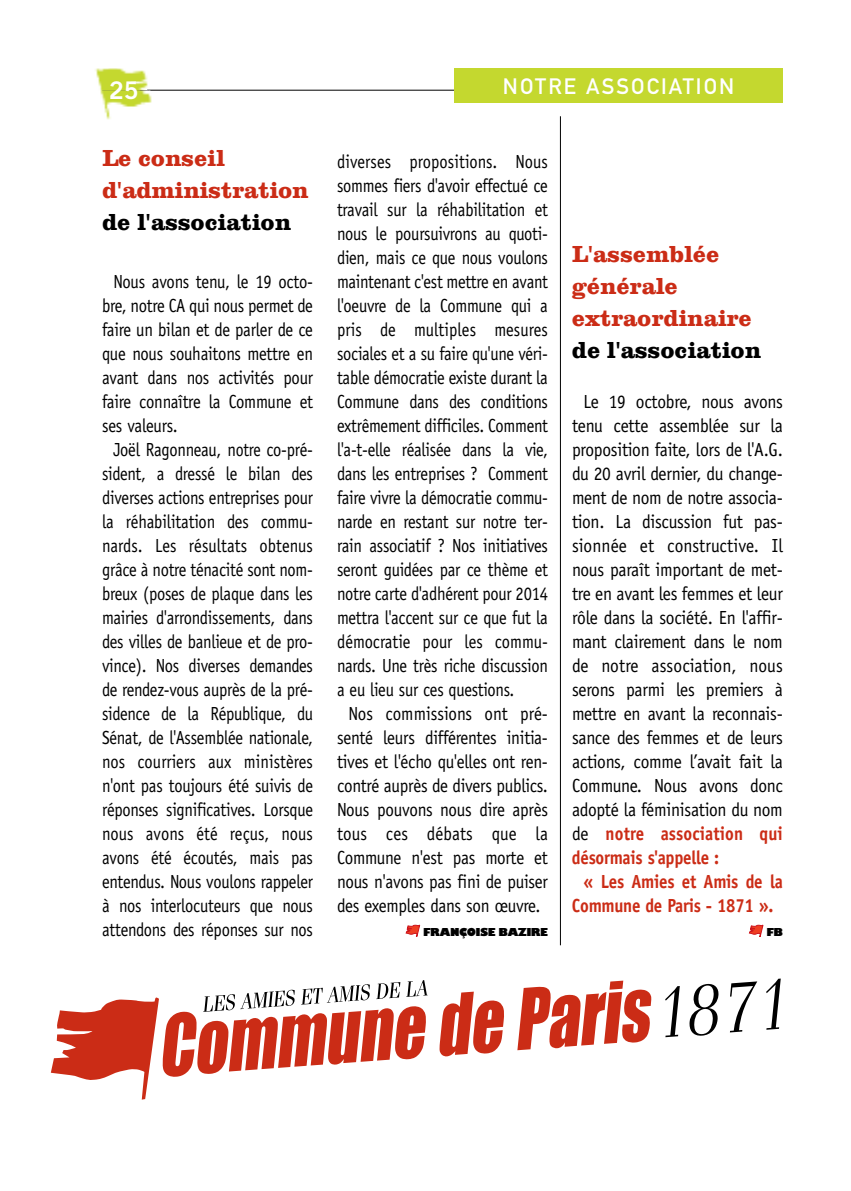
<style>
.page{position:relative;width:851px;height:1191px;background:#fff}
.page>*{position:absolute;margin:0;border:0;box-sizing:border-box;transform-origin:0 0}
.t1{font:24.4px "Trade Gothic Bold Two";color:#fff}
.t2{font:800 24px/32px "Clarendon LH";color:#cb2c16}
.t3{font:800 24px "Clarendon LH";color:#000}
.t4{font:22px "DIN Mittelschrift";letter-spacing:.095em;color:#fff}
.t5{font:19px "Officina Sans";letter-spacing:-.015em;color:#000;scale:.87 1}
.t6{font:19px "Officina Sans";letter-spacing:-.015em;color:#000;scale:.92 1}
.t7{font:19px "Officina Sans";letter-spacing:-.015em;color:#000;scale:.9 1}
.t8{font:19px "Officina Sans";letter-spacing:-.015em;color:#000;scale:.88 1}
.t9{font:19px "Officina Sans";letter-spacing:.005em;color:#000;scale:.87 1}
.t10{font:700 19px "Officina Sans";letter-spacing:-.015em;color:#cb2c16;scale:.89 1}
.t11{font:19px "Officina Sans";letter-spacing:.005em;color:#000;scale:.92 1}
.t12{font:700 19px "Officina Sans";letter-spacing:.005em;color:#cb2c16;scale:.89 1}
.t13{font:19px "Officina Sans";letter-spacing:.005em;color:#000;scale:.9 1}
.t14{font:800 12px "Chantilly UB";color:#000}
.s1{font-weight:400;color:#000}
</style>
<div class="page">
<hr style="left:102px;top:90px;width:680px;height:1px;background:#000">
<img style="left:95px;top:68px;width:58px;height:52px">
<img style="left:102px;top:90px;width:45px;height:1px">
<div style="left:454px;top:68px;width:328px;height:34px;background:#c4d82f"></div>
<svg style="left:406px;top:924px;width:14px;height:12px"></svg>
<svg style="left:749px;top:925px;width:14px;height:11px"></svg>
<svg style="left:665px;top:978px;width:115px;height:59px"></svg>
<svg style="left:51px;top:997px;width:108px;height:102px"></svg>
<svg style="left:162px;top:980px;width:489px;height:97px"></svg>
<hr style="left:560px;top:116px;width:1px;height:829px;background:#000">
<p class="t1" style="left:109px;top:82px;width:31px">25</p>
<p class="t4" style="left:503px;top:78px;width:233px">NOTRE ASSOCIATION</p>
<p class="t2" style="left:102px;top:142px;width:208px">Le conseil d'administration</p>
<p class="t3" style="left:102px;top:208px;width:190px">de l'association</p>
<p class="t8" style="left:113px;top:274px;width:228px">Nous avons tenu, le 19 octo-</p>
<p class="t8" style="left:102px;top:298px;width:241px">bre, notre CA qui nous permet de</p>
<p class="t8" style="left:102px;top:322px;width:241px">faire un bilan et de parler de ce</p>
<p class="t8" style="left:102px;top:346px;width:241px">que nous souhaitons mettre en</p>
<p class="t8" style="left:102px;top:370px;width:241px">avant dans nos activités pour</p>
<p class="t8" style="left:102px;top:394px;width:241px">faire connaître la Commune et</p>
<p class="t8" style="left:102px;top:418px;width:87px">ses valeurs.</p>
<p class="t5" style="left:113px;top:442px;width:231px">Joël Ragonneau, notre co-pré-</p>
<p class="t5" style="left:102px;top:466px;width:244px">sident, a dressé le bilan des</p>
<p class="t5" style="left:102px;top:490px;width:244px">diverses actions entreprises pour</p>
<p class="t5" style="left:102px;top:514px;width:244px">la réhabilitation des commu-</p>
<p class="t9" style="left:102px;top:538px;width:244px">nards. Les résultats obtenus</p>
<p class="t5" style="left:102px;top:562px;width:244px">grâce à notre ténacité sont nom-</p>
<p class="t5" style="left:102px;top:586px;width:244px">breux (poses de plaque dans les</p>
<p class="t5" style="left:102px;top:610px;width:244px">mairies d'arrondissements, dans</p>
<p class="t5" style="left:102px;top:634px;width:244px">des villes de banlieue et de pro-</p>
<p class="t5" style="left:102px;top:658px;width:244px">vince). Nos diverses demandes</p>
<p class="t5" style="left:102px;top:682px;width:244px">de rendez-vous auprès de la pré-</p>
<p class="t5" style="left:102px;top:706px;width:244px">sidence de la République, du</p>
<p class="t5" style="left:102px;top:730px;width:244px">Sénat, de l'Assemblée nationale,</p>
<p class="t9" style="left:102px;top:754px;width:244px">nos courriers aux ministères</p>
<p class="t5" style="left:102px;top:778px;width:244px">n'ont pas toujours été suivis de</p>
<p class="t5" style="left:102px;top:802px;width:244px">réponses significatives. Lorsque</p>
<p class="t9" style="left:102px;top:826px;width:244px">nous avons été reçus, nous</p>
<p class="t5" style="left:102px;top:850px;width:244px">avons été écoutés, mais pas</p>
<p class="t5" style="left:102px;top:874px;width:244px">entendus. Nous voulons rappeler</p>
<p class="t5" style="left:102px;top:898px;width:244px">à nos interlocuteurs que nous</p>
<p class="t5" style="left:102px;top:922px;width:244px">attendons des réponses sur nos</p>
<p class="t9" style="left:337px;top:154px;width:244px">diverses propositions. Nous</p>
<p class="t5" style="left:337px;top:178px;width:244px">sommes fiers d'avoir effectué ce</p>
<p class="t5" style="left:337px;top:202px;width:244px">travail sur la réhabilitation et</p>
<p class="t5" style="left:337px;top:226px;width:244px">nous le poursuivrons au quoti-</p>
<p class="t5" style="left:337px;top:250px;width:244px">dien, mais ce que nous voulons</p>
<p class="t5" style="left:337px;top:274px;width:244px">maintenant c'est mettre en avant</p>
<p class="t5" style="left:337px;top:298px;width:244px">l'oeuvre de la Commune qui a</p>
<p class="t9" style="left:337px;top:322px;width:244px">pris de multiples mesures</p>
<p class="t5" style="left:337px;top:346px;width:244px">sociales et a su faire qu'une véri-</p>
<p class="t5" style="left:337px;top:370px;width:244px">table démocratie existe durant la</p>
<p class="t5" style="left:337px;top:394px;width:244px">Commune dans des conditions</p>
<p class="t5" style="left:337px;top:418px;width:244px">extrêmement difficiles. Comment</p>
<p class="t5" style="left:337px;top:442px;width:244px">l'a-t-elle réalisée dans la vie,</p>
<p class="t5" style="left:337px;top:466px;width:244px">dans les entreprises ? Comment</p>
<p class="t5" style="left:337px;top:490px;width:244px">faire vivre la démocratie commu-</p>
<p class="t5" style="left:337px;top:514px;width:244px">narde en restant sur notre ter-</p>
<p class="t5" style="left:337px;top:538px;width:244px">rain associatif ? Nos initiatives</p>
<p class="t5" style="left:337px;top:562px;width:244px">seront guidées par ce thème et</p>
<p class="t5" style="left:337px;top:586px;width:244px">notre carte d'adhérent pour 2014</p>
<p class="t5" style="left:337px;top:610px;width:244px">mettra l'accent sur ce que fut la</p>
<p class="t5" style="left:337px;top:634px;width:244px">démocratie pour les commu-</p>
<p class="t5" style="left:337px;top:658px;width:244px">nards. Une très riche discussion</p>
<p class="t5" style="left:337px;top:682px;width:205px">a eu lieu sur ces questions.</p>
<p class="t7" style="left:348px;top:706px;width:223px">Nos commissions ont pré-</p>
<p class="t7" style="left:337px;top:730px;width:236px">senté leurs différentes initia-</p>
<p class="t7" style="left:337px;top:754px;width:236px">tives et l'écho qu'elles ont ren-</p>
<p class="t7" style="left:337px;top:778px;width:236px">contré auprès de divers publics.</p>
<p class="t7" style="left:337px;top:802px;width:236px">Nous pouvons nous dire après</p>
<p class="t13" style="left:337px;top:826px;width:236px">tous ces débats que la</p>
<p class="t7" style="left:337px;top:850px;width:236px">Commune n'est pas morte et</p>
<p class="t7" style="left:337px;top:874px;width:236px">nous n'avons pas fini de puiser</p>
<p class="t7" style="left:337px;top:898px;width:227px">des exemples dans son œuvre.</p>
<p class="t14" style="left:423px;top:925px;width:126px">FRANÇOISE BAZIRE</p>
<p class="t2" style="left:572px;top:238px;width:181px">L'assemblée générale extraordinaire</p>
<p class="t3" style="left:572px;top:336px;width:190px">de l'association</p>
<p class="t6" style="left:583px;top:394px;width:218px">Le 19 octobre, nous avons</p>
<p class="t6" style="left:572px;top:418px;width:231px">tenu cette assemblée sur la</p>
<p class="t6" style="left:572px;top:442px;width:231px">proposition faite, lors de l'A.G.</p>
<p class="t6" style="left:572px;top:466px;width:231px">du 20 avril dernier, du change-</p>
<p class="t6" style="left:572px;top:490px;width:231px">ment de nom de notre associa-</p>
<p class="t6" style="left:572px;top:514px;width:231px">tion. La discussion fut pas-</p>
<p class="t11" style="left:572px;top:538px;width:231px">sionnée et constructive. Il</p>
<p class="t6" style="left:572px;top:562px;width:231px">nous paraît important de met-</p>
<p class="t6" style="left:572px;top:586px;width:231px">tre en avant les femmes et leur</p>
<p class="t6" style="left:572px;top:610px;width:231px">rôle dans la société. En l'affir-</p>
<p class="t6" style="left:572px;top:634px;width:231px">mant clairement dans le nom</p>
<p class="t11" style="left:572px;top:658px;width:231px">de notre association, nous</p>
<p class="t6" style="left:572px;top:682px;width:231px">serons parmi les premiers à</p>
<p class="t6" style="left:572px;top:706px;width:231px">mettre en avant la reconnais-</p>
<p class="t6" style="left:572px;top:730px;width:231px">sance des femmes et de leurs</p>
<p class="t6" style="left:572px;top:754px;width:231px">actions, comme l’avait fait la</p>
<p class="t6" style="left:572px;top:778px;width:231px">Commune. Nous avons donc</p>
<p class="t6" style="left:572px;top:802px;width:231px">adopté la féminisation du nom</p>
<p class="t12" style="left:572px;top:826px;width:238px"><span class="s1">de</span> notre association qui</p>
<p class="t10" style="left:572px;top:850px;width:167px">désormais s'appelle :</p>
<p class="t10" style="left:583px;top:874px;width:226px">« Les Amies et Amis de la</p>
<p class="t10" style="left:572px;top:898px;width:228px">Commune de Paris - 1871 ».</p>
<p class="t14" style="left:766px;top:925px;width:18px">FB</p>
</div>
